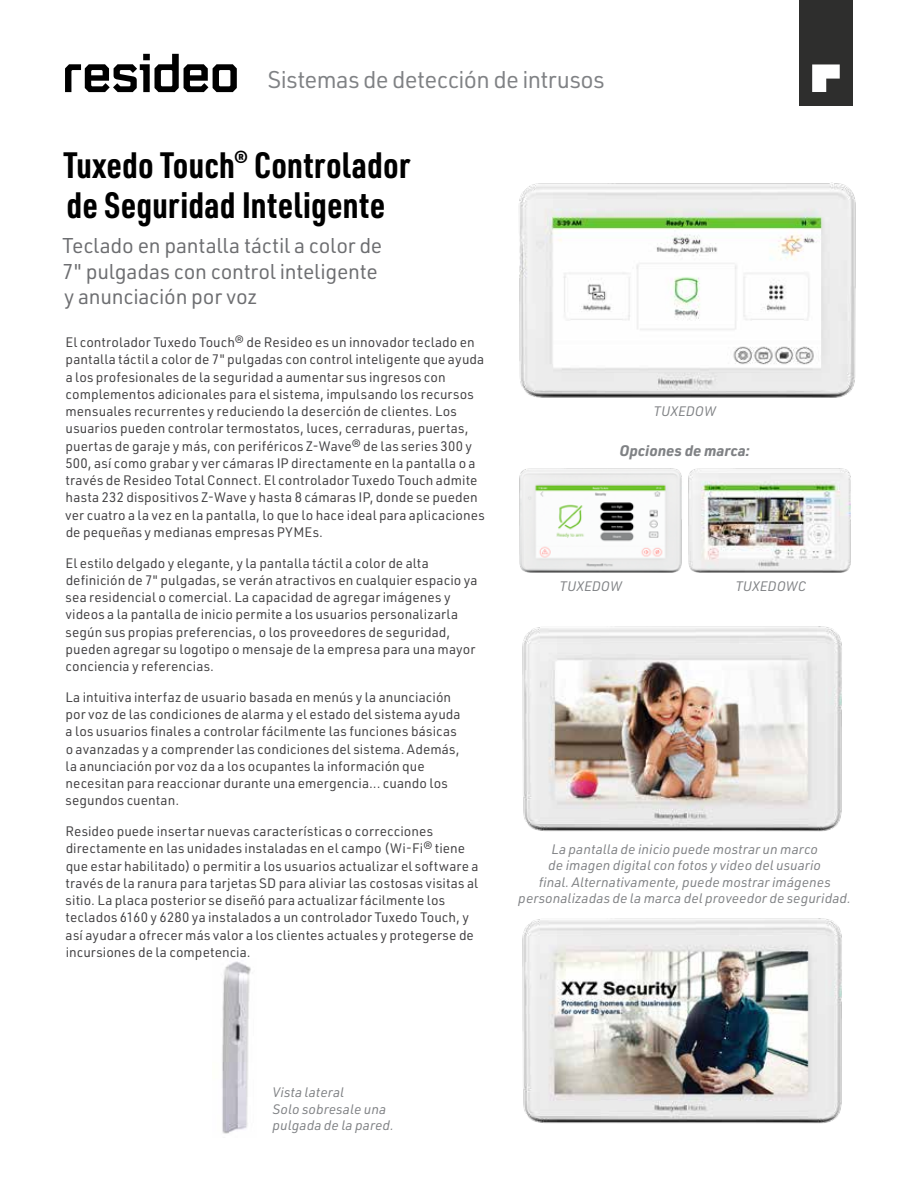
<style>
.page{position:relative;width:918px;height:1188px;background:#fff}
.page>*{position:absolute;margin:0;border:0;box-sizing:border-box;transform-origin:0 0}
.t1{font:700 36px/40.5px "URWDIN Cond";letter-spacing:.01em;color:#000}
.t2{font:23.7px "URWDIN";letter-spacing:-.025em;color:#808285}
.t3{font:21px/25.5px "URWDIN";letter-spacing:-.015em;color:#6d6e71}
.t4{font:italic 700 15px "URWDIN";color:#808285}
.t5{font:13.5px/17.2px "URWDIN";letter-spacing:.005em;color:#414042}
.t6{font:italic 13.5px/16.5px "URWDIN";letter-spacing:.005em;color:#808285}
</style>
<div class="page">
<img style="left:519px;top:182px;width:337px;height:216px">
<img style="left:222px;top:961px;width:29px;height:173px">
<img style="left:519px;top:468px;width:163px;height:105px">
<img style="left:688px;top:468px;width:163px;height:105px">
<img style="left:522px;top:626px;width:320px;height:206px">
<img style="left:522px;top:918px;width:320px;height:206px">
<div style="left:799px;top:0;width:54px;height:105px;background:#2e2e2d"></div>
<svg style="left:812px;top:64px;width:28px;height:28px"></svg>
<svg style="left:65px;top:54px;width:172px;height:38px"></svg>
<h2 class="t2" style="left:267px;top:64px;width:339px">Sistemas de detección de intrusos</h2>
<h1 class="t1" style="left:64px;top:143px;width:348px">Tuxedo Touch<sup>®</sup> Controlador de Seguridad Inteligente</h1>
<h3 class="t3" style="left:62px;top:233px;width:322px">Teclado en pantalla táctil a color de<br>7" pulgadas con control inteligente y anunciación por voz</h3>
<p class="t5" style="left:65px;top:333px;width:421px">El controlador Tuxedo Touch® de Resideo es un innovador teclado en pantalla táctil a color de 7" pulgadas con control inteligente que ayuda a los profesionales de la seguridad a aumentar sus ingresos con complementos adicionales para el sistema, impulsando los recursos mensuales recurrentes y reduciendo la deserción de clientes. Los usuarios pueden controlar termostatos, luces, cerraduras, puertas, puertas de garaje y más, con periféricos Z-Wave® de las series 300 y 500, así como grabar y ver cámaras IP directamente en la pantalla o a través de Resideo Total Connect. El controlador Tuxedo Touch admite hasta 232 dispositivos Z-Wave y hasta 8 cámaras IP, donde se pueden ver cuatro a la vez en la pantalla, lo que lo hace ideal para aplicaciones de pequeñas y medianas empresas PYMEs.</p>
<p class="t5" style="left:65px;top:554px;width:414px">El estilo delgado y elegante, y la pantalla táctil a color de alta definición de 7" pulgadas, se verán atractivos en cualquier espacio ya sea residencial o comercial. La capacidad de agregar imágenes y videos a la pantalla de inicio permite a los usuarios personalizarla según sus propias preferencias, o los proveedores de seguridad, pueden agregar su logotipo o mensaje de la empresa para una mayor conciencia y referencias.</p>
<p class="t5" style="left:65px;top:688px;width:397px">La intuitiva interfaz de usuario basada en menús y la anunciación por voz de las condiciones de alarma y el estado del sistema ayuda a los usuarios finales a controlar fácilmente las funciones básicas o avanzadas y a comprender las condiciones del sistema. Además, la anunciación por voz da a los ocupantes la información que necesitan para reaccionar durante una emergencia... cuando los segundos cuentan.</p>
<p class="t5" style="left:65px;top:822px;width:415px">Resideo puede insertar nuevas características o correcciones directamente en las unidades instaladas en el campo (Wi-Fi® tiene que estar habilitado) o permitir a los usuarios actualizar el software a través de la ranura para tarjetas SD para aliviar las costosas visitas al sitio. La placa posterior se diseñó para actualizar fácilmente los teclados 6160 y 6280 ya instalados a un controlador Tuxedo Touch, y así ayudar a ofrecer más valor a los clientes actuales y protegerse de incursiones de la competencia.</p>
<p class="t6" style="left:654px;top:403px;width:64px">TUXEDOW</p>
<p class="t4" style="left:619px;top:440px;width:132px">Opciones de marca:</p>
<p class="t6" style="left:560px;top:578px;width:64px">TUXEDOW</p>
<p class="t6" style="left:735px;top:578px;width:72px">TUXEDOWC</p>
<p class="t6" style="left:518px;top:840px;width:334px;text-align:center">La pantalla de inicio puede mostrar un marco<br>de imagen digital con fotos y video del usuario<br>final. Alternativamente, puede mostrar imágenes personalizadas de la marca del proveedor de seguridad.</p>
<p class="t6" style="left:273px;top:1084px;width:123px">Vista lateral<br>Solo sobresale una pulgada de la pared.</p>
</div>
